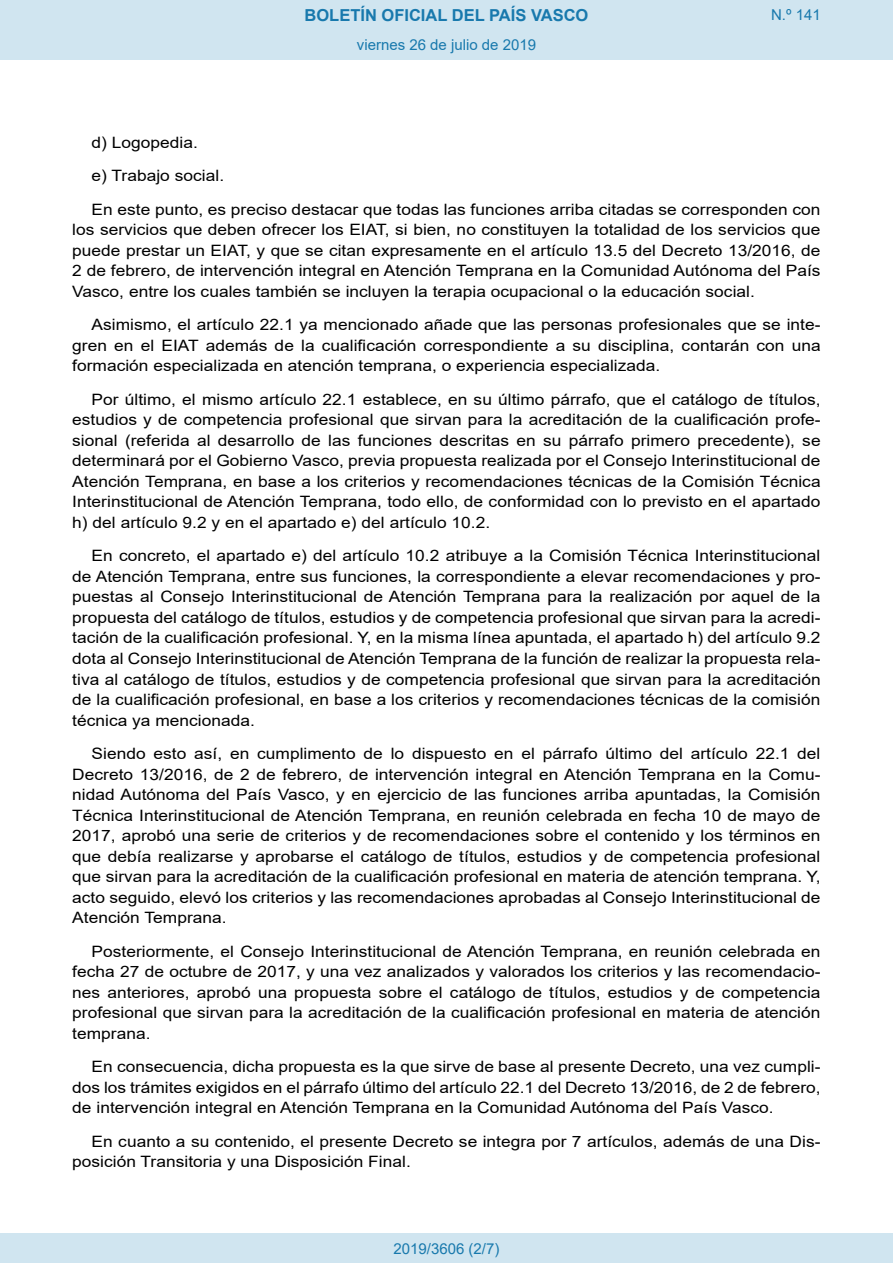
<style>
.page{position:relative;width:893px;height:1263px;background:#fff}
.page>*{position:absolute;margin:0;border:0;box-sizing:border-box;transform-origin:0 0}
.t1{font:700 16.5px "Arial";color:#1879ad}
.BOPVDetalle{font:15.6px/20.5px "Arial";color:#000;text-align:justify;scale:1.11 1}
.Paginacion_Centro{font:15px "Arial";color:#1879ad}
</style>
<div class="page">
<div style="left:0;top:0;width:893px;height:60px;background:#d0e5f0"></div>
<div style="left:0;top:1233px;width:893px;height:30px;background:#d0e5f0"></div>
<p class="t1" style="left:305px;top:3px;width:285px">BOLETÍN OFICIAL DEL PAÍS VASCO</p>
<p class="Paginacion_Centro" style="left:357px;top:35px;width:181px">viernes 26 de julio de 2019</p>
<p class="Paginacion_Centro" style="left:771px;top:5px;width:51px">N.º 141</p>
<p class="BOPVDetalle" style="left:92px;top:132px;width:97px">d) Logopedia.</p>
<p class="BOPVDetalle" style="left:92px;top:166px;width:121px">e) Trabajo social.</p>
<p class="BOPVDetalle" style="left:72px;top:199px;width:676px;text-indent:19px">En este punto, es preciso destacar que todas las funciones arriba citadas se corresponden con los servicios que deben ofrecer los EIAT, si bien, no constituyen la totalidad de los servicios que puede prestar un EIAT, y que se citan expresamente en el artículo 13.5 del Decreto 13/2016, de 2 de febrero, de intervención integral en Atención Temprana en la Comunidad Autónoma del País Vasco, entre los cuales también se incluyen la terapia ocupacional o la educación social.</p>
<p class="BOPVDetalle" style="left:72px;top:314px;width:676px;text-indent:19px">Asimismo, el artículo 22.1 ya mencionado añade que las personas profesionales que se inte&shy;gren en el EIAT además de la cualificación correspondiente a su disciplina, contarán con una formación especializada en atención temprana, o experiencia especializada.</p>
<p class="BOPVDetalle" style="left:72px;top:389px;width:676px;text-indent:19px">Por último, el mismo artículo 22.1 establece, en su último párrafo, que el catálogo de títulos, estudios y de competencia profesional que sirvan para la acreditación de la cualificación profe&shy;sional (referida al desarrollo de las funciones descritas en su párrafo primero precedente), se determinará por el Gobierno Vasco, previa propuesta realizada por el Consejo Interinstitucional de Atención Temprana, en base a los criterios y recomendaciones técnicas de la Comisión Técnica Interinstitucional de Atención Temprana, todo ello, de conformidad con lo previsto en el apartado h) del artículo 9.2 y en el apartado e) del artículo 10.2.</p>
<p class="BOPVDetalle" style="left:72px;top:545px;width:676px;text-indent:19px">En concreto, el apartado e) del artículo 10.2 atribuye a la Comisión Técnica Interinstitucional de Atención Temprana, entre sus funciones, la correspondiente a elevar recomendaciones y pro&shy;puestas al Consejo Interinstitucional de Atención Temprana para la realización por aquel de la propuesta del catálogo de títulos, estudios y de competencia profesional que sirvan para la acredi&shy;tación de la cualificación profesional. Y, en la misma línea apuntada, el apartado h) del artículo 9.2 dota al Consejo Interinstitucional de Atención Temprana de la función de realizar la propuesta rela&shy;tiva al catálogo de títulos, estudios y de competencia profesional que sirvan para la acreditación de la cualificación profesional, en base a los criterios y recomendaciones técnicas de la comisión técnica ya mencionada.</p>
<p class="BOPVDetalle" style="left:72px;top:743px;width:676px;text-indent:19px">Siendo esto así, en cumplimento de lo dispuesto en el párrafo último del artículo 22.1 del Decreto 13/2016, de 2 de febrero, de intervención integral en Atención Temprana en la Comu&shy;nidad Autónoma del País Vasco, y en ejercicio de las funciones arriba apuntadas, la Comisión Técnica Interinstitucional de Atención Temprana, en reunión celebrada en fecha 10 de mayo de 2017, aprobó una serie de criterios y de recomendaciones sobre el contenido y los términos en que debía realizarse y aprobarse el catálogo de títulos, estudios y de competencia profesional que sirvan para la acreditación de la cualificación profesional en materia de atención temprana. Y, acto seguido, elevó los criterios y las recomendaciones aprobadas al Consejo Interinstitucional de Atención Temprana.</p>
<p class="BOPVDetalle" style="left:72px;top:941px;width:676px;text-indent:19px">Posteriormente, el Consejo Interinstitucional de Atención Temprana, en reunión celebrada en fecha 27 de octubre de 2017, y una vez analizados y valorados los criterios y las recomendacio&shy;nes anteriores, aprobó una propuesta sobre el catálogo de títulos, estudios y de competencia profesional que sirvan para la acreditación de la cualificación profesional en materia de atención temprana.</p>
<p class="BOPVDetalle" style="left:72px;top:1056px;width:676px;text-indent:19px">En consecuencia, dicha propuesta es la que sirve de base al presente Decreto, una vez cumpli&shy;dos los trámites exigidos en el párrafo último del artículo 22.1 del Decreto 13/2016, de 2 de febrero, de intervención integral en Atención Temprana en la Comunidad Autónoma del País Vasco.</p>
<p class="BOPVDetalle" style="left:72px;top:1131px;width:676px;text-indent:19px">En cuanto a su contenido, el presente Decreto se integra por 7 artículos, además de una Dis&shy;posición Transitoria y una Disposición Final.</p>
<p class="Paginacion_Centro" style="left:393px;top:1238px;width:107px">2019/3606 (2/7)</p>
</div>
